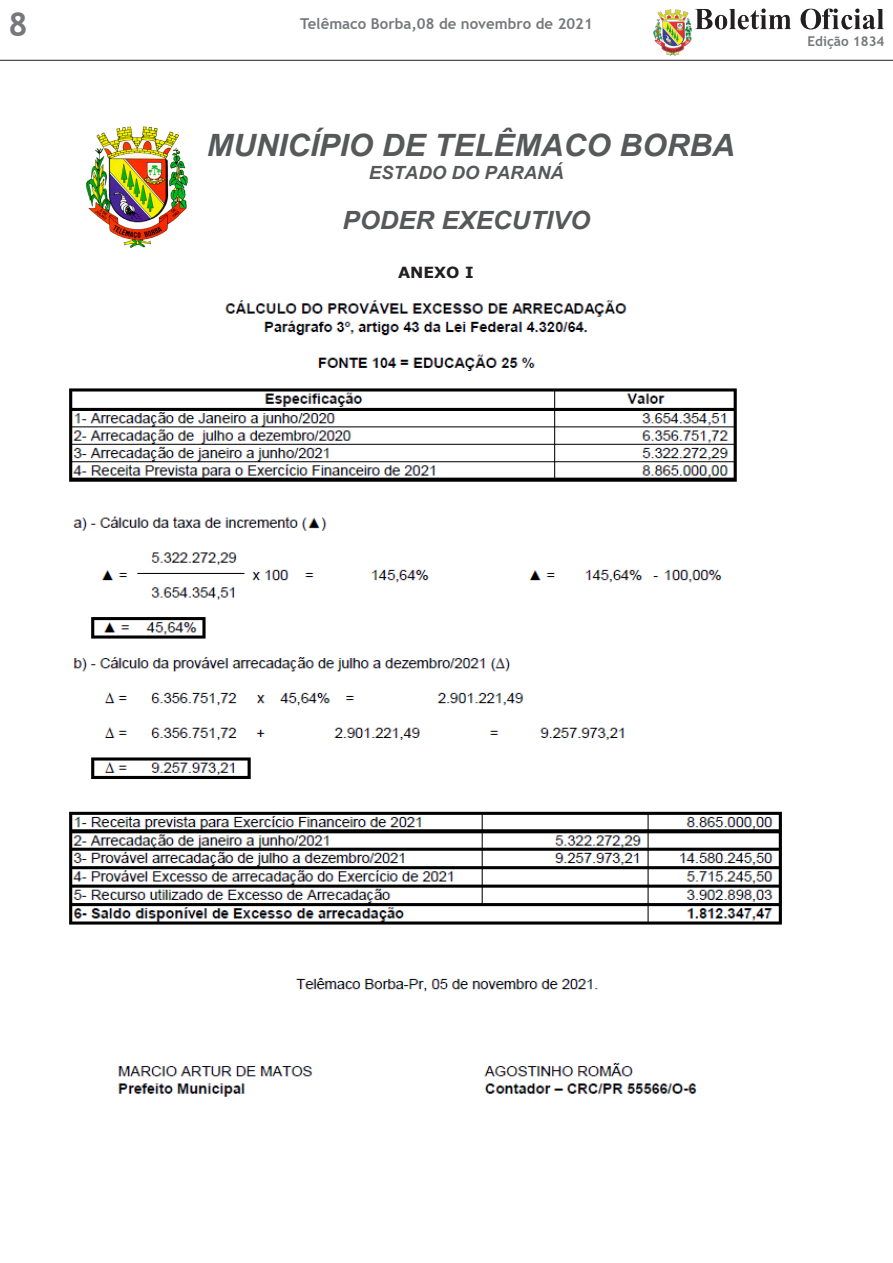
<style>
.page{position:relative;width:893px;height:1263px;background:#fff}
.page>*{position:absolute;margin:0;border:0;box-sizing:border-box;transform-origin:0 0}
.t1{font:700 33px "Trebuchet MS";color:#76787b}
.t2{font:italic 700 30.75px "Arial";color:#57585a}
.t3{font:italic 700 25.2px "Arial";color:#57585a}
.t4{font:italic 700 18.15px "Arial";color:#57585a}
.t5{font:700 15.3px "Verdana";color:#231f20}
.t6{font:700 15px "Trebuchet MS";color:#76787b}
.t7{font:700 13.5px "Trebuchet MS";color:#76787b}
</style>
<div class="page">
<img style="left:653px;top:9px;width:43px;height:47px">
<img style="left:693px;top:8px;width:191px;height:21px">
<hr style="left:0;top:60px;width:893px;height:1px;background:#231f20">
<img style="left:86px;top:126px;width:102px;height:122px">
<img style="left:69px;top:300px;width:713px;height:797px">
<h1 class="t1" style="left:9px;top:3px;width:21px">8</h1>
<p class="t6" style="left:300px;top:14px;width:294px">Telêmaco Borba,08 de novembro de 2021</p>
<p class="t2" style="left:207px;top:124px;width:529px">MUNICÍPIO DE TELÊMACO BORBA</p>
<p class="t4" style="left:369px;top:161px;width:197px">ESTADO DO PARANÁ</p>
<p class="t3" style="left:343px;top:203px;width:249px">PODER EXECUTIVO</p>
<p class="t5" style="left:398px;top:262px;width:77px">ANEXO I</p>
<p class="t7" style="left:807px;top:33px;width:79px">Edição 1834</p>
</div>
